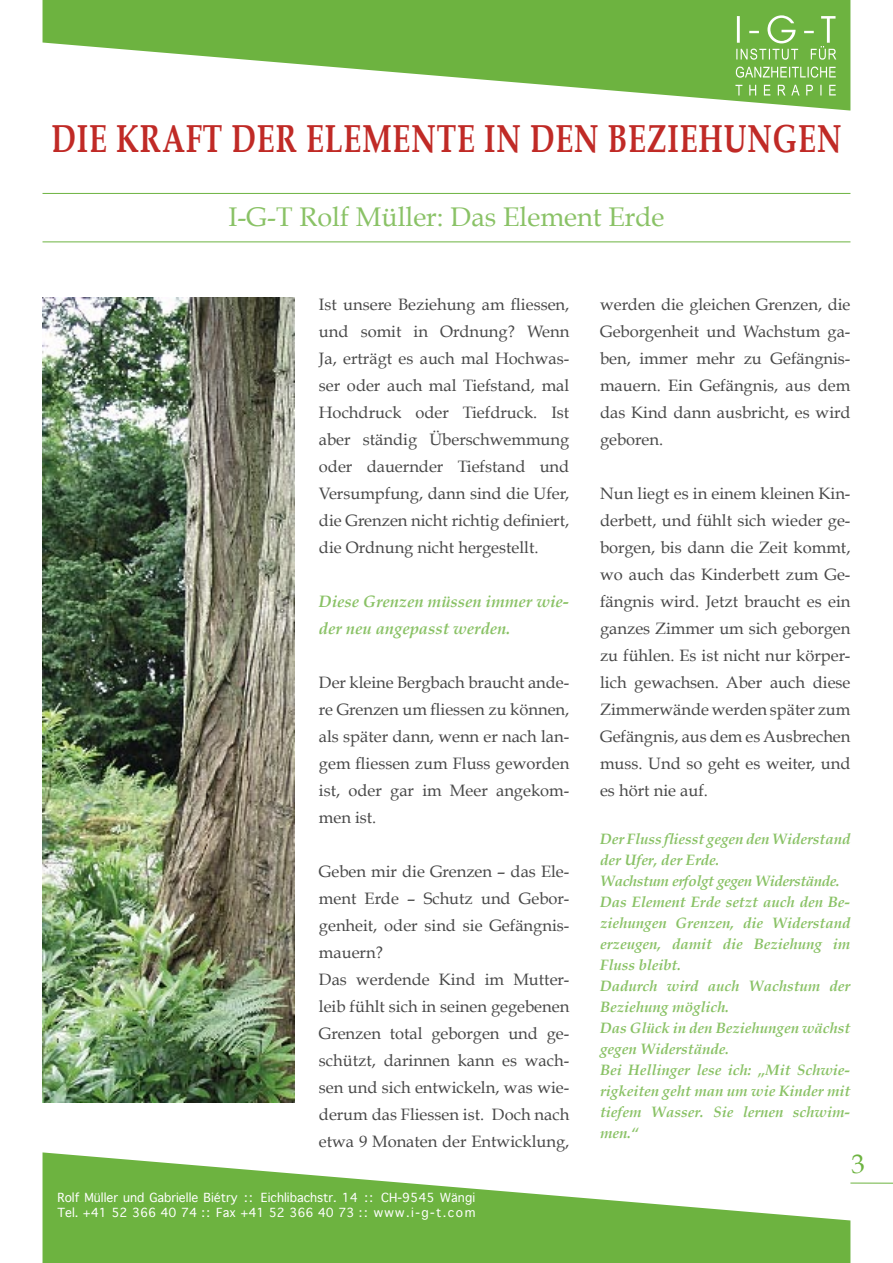
<style>
.page{position:relative;width:893px;height:1263px;background:#fff}
.page>*{position:absolute;margin:0;border:0;box-sizing:border-box;transform-origin:0 0}
.t1{font:700 39px "Book Antiqua";letter-spacing:.03em;color:#c02a26;scale:.75 1}
.t2{font:27px "Book Antiqua";color:#8ac266}
.t3{font:27px "Book Antiqua";color:#6db340}
.t4{font:16.5px/27px "Book Antiqua";color:#484848;text-align:justify}
.t5{font:italic 700 16.5px/27px "Book Antiqua";color:#8ac266}
.t6{font:italic 700 15px/21px "Book Antiqua";color:#8ac266}
.t7{font:italic 700 15px "Book Antiqua";letter-spacing:-.025em;color:#8ac266}
.t8{font:12px "Geneva";color:#fff}
</style>
<div class="page">
<svg style="left:43px;top:0;width:807px;height:111px;fill:#6db340"></svg>
<svg style="left:43px;top:1152px;width:807px;height:111px;fill:#6db340"></svg>
<hr style="left:43px;top:193px;width:807px;height:1px;background:#6db340">
<hr style="left:43px;top:241px;width:807px;height:1px;background:#6db340">
<img style="left:43px;top:298px;width:252px;height:805px">
<hr style="left:850px;top:1183px;width:43px;height:1px;background:#6db340">
<svg style="left:736px;top:67px;width:100px;height:11px"></svg>
<svg style="left:735px;top:85px;width:101px;height:11px"></svg>
<svg style="left:736px;top:15px;width:100px;height:45px;background:#84bf5e"></svg>
<p class="t1" style="left:52px;top:116px;width:1054px">DIE KRAFT DER ELEMENTE IN DEN BEZIEHUNGEN</p>
<p class="t2" style="left:228px;top:201px;width:437px">I-G-T Rolf Müller: Das Element Erde</p>
<p class="t4" style="left:319px;top:291px;width:252px">Ist unsere Beziehung am fliessen, und somit in Ordnung? Wenn Ja, erträgt es auch mal Hochwas&shy;ser oder auch mal Tiefstand, mal Hochdruck oder Tiefdruck. Ist aber ständig Überschwemmung oder dauernder Tiefstand und Versumpfung, dann sind die Ufer, die Grenzen nicht richtig definiert, die Ordnung nicht hergestellt.</p>
<p class="t5" style="left:319px;top:588px;width:252px">Diese Grenzen müssen immer wie&shy;der neu angepasst werden.</p>
<p class="t4" style="left:319px;top:669px;width:252px">Der kleine Bergbach braucht ande&shy;re Grenzen um fliessen zu können, als später dann, wenn er nach lan&shy;gem fliessen zum Fluss geworden ist, oder gar im Meer angekom&shy;men ist.</p>
<p class="t4" style="left:319px;top:858px;width:252px">Geben mir die Grenzen – das Ele&shy;ment Erde – Schutz und Gebor&shy;genheit, oder sind sie Gefängnis&shy;mauern?</p>
<p class="t4" style="left:319px;top:966px;width:252px">Das werdende Kind im Mutter&shy;leib fühlt sich in seinen gegebenen Grenzen total geborgen und ge&shy;schützt, darinnen kann es wach&shy;sen und sich entwickeln, was wie&shy;derum das Fliessen ist. Doch nach etwa 9 Monaten der Entwicklung,</p>
<p class="t8" style="left:57px;top:1190px;width:419px">Rolf Müller und Gabrielle Biétry :: Eichlibachstr. 14 :: CH-9545 Wängi</p>
<p class="t8" style="left:57px;top:1205px;width:419px">Tel. +41 52 366 40 74 :: Fax +41 52 366 40 73 :: www.i-g-t.com</p>
<p class="t4" style="left:600px;top:291px;width:252px">werden die gleichen Grenzen, die Geborgenheit und Wachstum ga&shy;ben, immer mehr zu Gefängnis&shy;mauern. Ein Gefängnis, aus dem das Kind dann ausbricht, es wird geboren.</p>
<p class="t4" style="left:600px;top:480px;width:252px">Nun liegt es in einem kleinen Kin&shy;derbett, und fühlt sich wieder ge&shy;borgen, bis dann die Zeit kommt, wo auch das Kinderbett zum Ge&shy;fängnis wird. Jetzt braucht es ein ganzes Zimmer um sich geborgen zu fühlen. Es ist nicht nur körper&shy;lich gewachsen. Aber auch diese Zimmerwände werden später zum Gefängnis, aus dem es Ausbrechen muss. Und so geht es weiter, und es hört nie auf.</p>
<p class="t6" style="left:600px;top:828px;width:252px">Der Fluss fliesst gegen den Widerstand der Ufer, der Erde.</p>
<p class="t7" style="left:600px;top:872px;width:241px">Wachstum erfolgt gegen Widerstände.</p>
<p class="t6" style="left:600px;top:891px;width:252px;text-align:justify">Das Element Erde setzt auch den Be&shy;ziehungen Grenzen, die Widerstand erzeugen, damit die Beziehung im Fluss bleibt.</p>
<p class="t6" style="left:600px;top:975px;width:252px">Dadurch wird auch Wachstum der<br>Beziehung möglich.</p>
<p class="t6" style="left:600px;top:1017px;width:252px">Das Glück in den Beziehungen wächst gegen Widerstände.</p>
<p class="t6" style="left:600px;top:1059px;width:252px;text-align:justify">Bei Hellinger lese ich: „Mit Schwie&shy;rigkeiten geht man um wie Kinder mit tiefem Wasser. Sie lernen schwim&shy;men.“</p>
<p class="t3" style="left:851px;top:1147px;width:15px">3</p>
</div>
